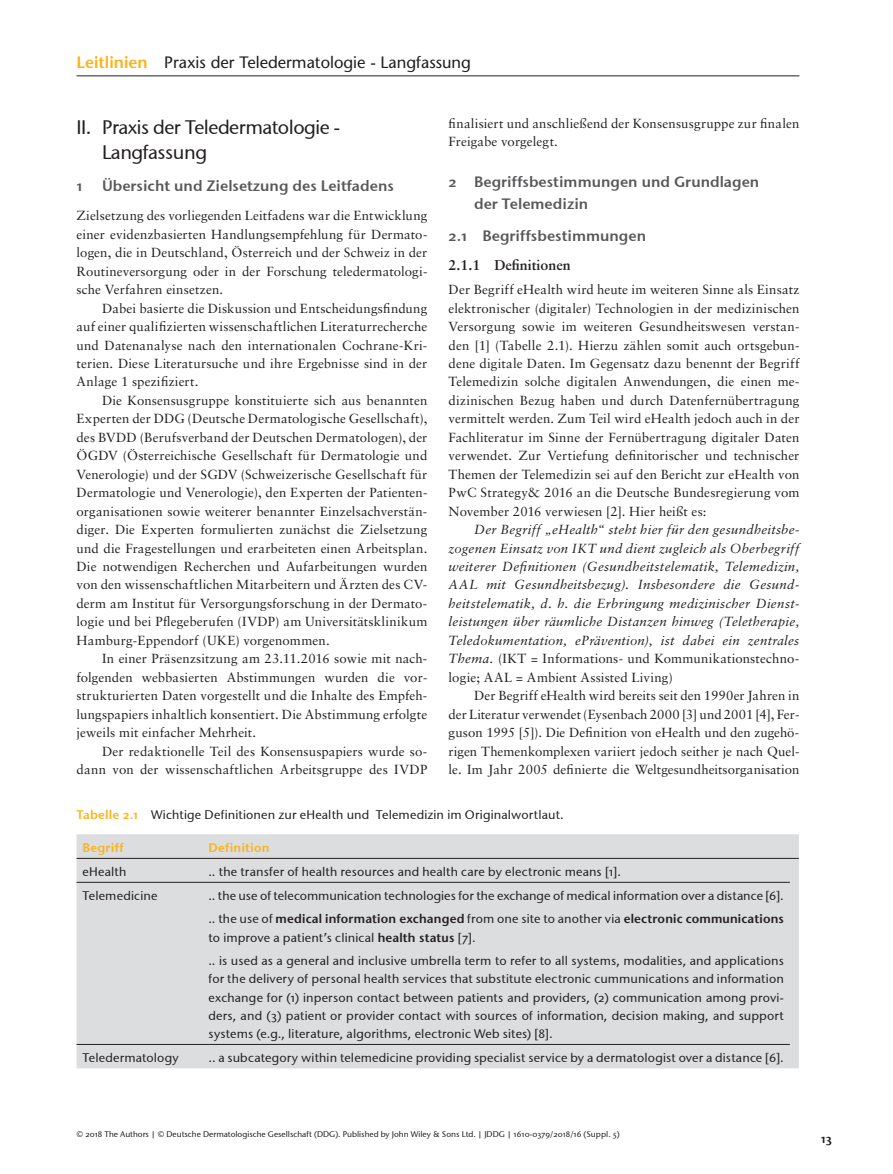
<style>
.page{position:relative;width:893px;height:1174px;background:#fff}
.page>*{position:absolute;margin:0;border:0;box-sizing:border-box;transform-origin:0 0}
.t1{font:19.5px/25.5px "Stone Sans OSITCTT Medium";letter-spacing:-.025em;color:#231f20}
.t2{font:16.5px "Stone Sans";color:#231f20}
.t3{font:15px/22.5px "Stone Sans Sem OSITCTT Semi";color:#57585a}
.t4{font:700 14.25px "Sabon";color:#231f20}
.t5{font:13.2px/18.5px "Sabon";letter-spacing:.01em;color:#231f20;text-align:justify}
.t6{font:italic 13.2px/18.5px "Sabon";letter-spacing:.02em;color:#231f20;text-align:justify}
.t7{font:12.45px/18.5px "Stone Sans OSITCTT Medium";letter-spacing:.01em;color:#231f20}
.t8{font:600 12.45px "Stone Sans";letter-spacing:.015em;color:#231f20}
.t9{font:12.45px "Stone Sans Sem OSITCTT Semi";letter-spacing:.015em;color:#fbb31b}
.t10{font:12.45px "Stone Sans Sem OSITCTT Semi";color:#231f20}
.t11{font:8.25px "Stone Sans OSITCTT Medium";color:#231f20}
.s1{font-weight:600;color:#fbb31b}
.s2{font-style:normal}
.s3{font-family:"Stone Sans Sem OSITCTT Semi";color:#fbb31b}
.s4{font-family:"Stone Sans OSITCTT Medium";font-weight:400}
.s5{font-family:"Stone Sans";font-weight:600}
</style>
<div class="page">
<hr style="left:77px;top:76px;width:722px;height:1px;background:#231f20">
<div style="left:77px;top:834px;width:722px;height:234px;background:#dcdddf"></div>
<hr style="left:77px;top:882px;width:713px;height:1px;background:#231f20">
<hr style="left:77px;top:1044px;width:713px;height:1px;background:#231f20">
<hr style="left:77px;top:858px;width:722px;height:1px;background:#231f20">
<p class="t2" style="left:77px;top:55px;width:396px"><span class="s1">Leitlinien</span> Praxis der Teledermatologie - Langfassung</p>
<p class="t5" style="left:449px;top:115px;width:352px">finalisiert und anschließend der Konsensusgruppe zur finalen<br>Freigabe vorgelegt.</p>
<p class="t3" style="left:474px;top:170px;width:287px;text-indent:-26px">2 Begriffsbestimmungen und Grundlagen der Telemedizin</p>
<p class="t3" style="left:449px;top:224px;width:199px">2.1 Begriffsbestimmungen</p>
<p class="t4" style="left:449px;top:258px;width:123px">2.1.1 Definitionen</p>
<p class="t5" style="left:449px;top:281px;width:352px">Der Begriff eHealth wird heute im weiteren Sinne als Einsatz elektronischer (digitaler) Technologien in der medizinischen Versorgung sowie im weiteren Gesundheitswesen verstan&shy;den [ 1 ] (Tabelle 2.1). Hierzu zählen somit auch ortsgebun&shy;dene digitale Daten. Im Gegensatz dazu benennt der Begriff Telemedizin solche digitalen Anwendungen, die einen me&shy;dizinischen Bezug haben und durch Datenfernübertragung vermittelt werden. Zum Teil wird eHealth jedoch auch in der Fachliteratur im Sinne der Fernübertragung digitaler Daten verwendet. Zur Vertiefung definitorischer und technischer Themen der Telemedizin sei auf den Bericht zur eHealth von PwC Strategy&amp; 2016 an die Deutsche Bundesregierung vom November 2016 verwiesen [ 2 ] . Hier heißt es:</p>
<p class="t6" style="left:449px;top:521px;width:352px;text-indent:26px">Der Begriff „eHealth“ steht hier für den gesundheitsbe&shy;zogenen Einsatz von IKT und dient zugleich als Oberbegriff weiterer Definitionen (Gesundheitstelematik, Telemedizin, AAL mit Gesundheitsbezug). Insbesondere die Gesund&shy;heitstelematik, d. h. die Erbringung medizinischer Dienst&shy;leistungen über räumliche Distanzen hinweg (Teletherapie, Teledokumentation, ePrävention), ist dabei ein zentrales Thema. <span class="s2">(IKT = Informations- und Kommunikationstechno&shy;logie; AAL = Ambient Assisted Living)</span></p>
<p class="t5" style="left:449px;top:687px;width:352px;text-indent:26px">Der Begriff eHealth wird bereits seit den 1990er Jahren in der Literatur verwendet (Eysenbach 2000 [ 3 ] und 2001 [ 4 ] , Fer&shy;guson 1995 [ 5 ] ). Die Definition von eHealth und den zugehö&shy;rigen Themenkomplexen variiert jedoch seither je nach Quel&shy;le. Im Jahr 2005 definierte die Weltgesundheitsorganisation</p>
<p class="t7" style="left:77px;top:805px;width:489px"><span class="s3">Tabelle 2.1</span> Wichtige Definitionen zur eHealth und Telemedizin im Originalwortlaut.</p>
<p class="t9" style="left:83px;top:840px;width:43px">Begriff</p>
<p class="t9" style="left:209px;top:840px;width:63px">Definition</p>
<p class="t7" style="left:83px;top:862px;width:45px">eHealth</p>
<p class="t7" style="left:209px;top:862px;width:414px">.. the transfer of health resources and health care by electronic means [ 1 ] .</p>
<p class="t7" style="left:83px;top:886px;width:76px">Telemedicine</p>
<p class="t7" style="left:209px;top:886px;width:577px">.. the use of telecommunication technologies for the exchange of medical information over a distance [ 6 ] .</p>
<p class="t8" style="left:209px;top:913px;width:577px"><span class="s4">.. the use of</span> medical information exchanged <span class="s4">from one site to another via</span> electronic communications</p>
<p class="t7" style="left:209px;top:925px;width:577px;line-height:23px">to improve a patient’s clinical <span class="s5">health status</span> [ 7 ] .<br>.. is used as a general and inclusive umbrella term to refer to all systems, modalities, and applications</p>
<p class="t7" style="left:209px;top:969px;width:577px;text-align:justify">for the delivery of personal health services that substitute electronic cummunications and information exchange for (1) inperson contact between patients and providers, (2) communication among provi&shy;ders, and (3) patient or provider contact with sources of information, decision making, and support systems (e.g., literature, algorithms, electronic Web sites) [ 8 ] .</p>
<p class="t7" style="left:83px;top:1048px;width:98px">Teledermatology</p>
<p class="t7" style="left:209px;top:1048px;width:577px">.. a subcategory within telemedicine providing specialist service by a dermatologist over a distance [ 6 ] .</p>
<h1 class="t1" style="left:102px;top:114px;width:240px;text-indent:-26px">II. Praxis der Teledermatologie -<br>Langfassung</h1>
<p class="t3" style="left:77px;top:174px;width:8px">1</p>
<p class="t3" style="left:102px;top:174px;width:293px">Übersicht und Zielsetzung des Leitfadens</p>
<p class="t5" style="left:77px;top:208px;width:352px">Zielsetzung des vorliegenden Leitfadens war die Entwicklung einer evidenzbasierten Handlungsempfehlung für Dermato&shy;logen, die in Deutschland, Österreich und der Schweiz in der Routineversorgung oder in der Forschung teledermatologi&shy;sche Verfahren einsetzen.</p>
<p class="t5" style="left:77px;top:300px;width:352px;text-indent:26px">Dabei basierte die Diskussion und Entscheidungsfindung auf einer qualifizierten wissenschaftlichen Literaturrecherche und Datenanalyse nach den internationalen Cochrane-Kri&shy;terien. Diese Literatursuche und ihre Ergebnisse sind in der Anlage 1 spezifiziert.</p>
<p class="t5" style="left:77px;top:392px;width:352px;text-indent:26px">Die Konsensusgruppe konstituierte sich aus benannten Experten der DDG (Deutsche Dermatologische Gesellschaft), des BVDD (Berufsverband der Deutschen Dermatologen), der ÖGDV (Österreichische Gesellschaft für Dermatologie und Venerologie) und der SGDV (Schweizerische Gesellschaft für Dermatologie und Venerologie), den Experten der Patienten&shy;organisationen sowie weiterer benannter Einzelsachverstän&shy;diger. Die Experten formulierten zunächst die Zielsetzung und die Fragestellungen und erarbeiteten einen Arbeitsplan.<br>Die notwendigen Recherchen und Aufarbeitungen wurden von den wissenschaftlichen Mitarbeitern und Ärzten des CV&shy;derm am Institut für Versorgungsforschung in der Dermato&shy;logie und bei Pflegeberufen (IVDP) am Universitätsklinikum Hamburg-Eppendorf (UKE) vorgenommen.</p>
<p class="t5" style="left:77px;top:650px;width:352px;text-indent:26px">In einer Präsenzsitzung am 23.11.2016 sowie mit nach&shy;folgenden webbasierten Abstimmungen wurden die vor&shy;strukturierten Daten vorgestellt und die Inhalte des Empfeh&shy;lungspapiers inhaltlich konsentiert. Die Abstimmung erfolgte jeweils mit einfacher Mehrheit.</p>
<p class="t5" style="left:77px;top:743px;width:352px;text-align:right">Der redaktionelle Teil des Konsensuspapiers wurde so&shy;dann von der wissenschaftlichen Arbeitsgruppe des IVDP</p>
<p class="t11" style="left:77px;top:1129px;width:545px">© 2018 The Authors | © Deutsche Dermatologische Gesellschaft (DDG). Published by John Wiley &amp; Sons Ltd. | JDDG | 1610-0379/2018/16 (Suppl. 5)</p>
<p class="t10" style="left:821px;top:1131px;width:13px">13</p>
</div>
